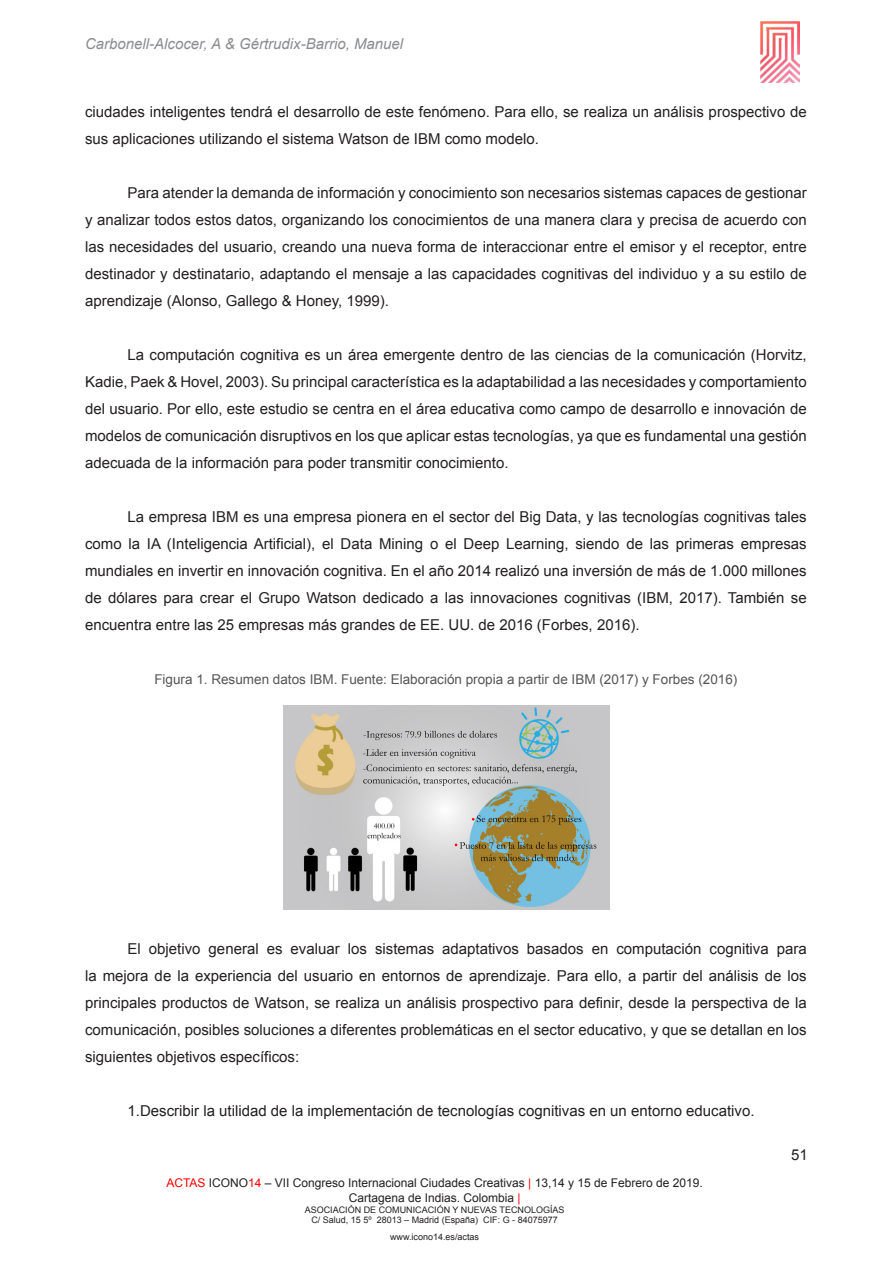
<style>
.page{position:relative;width:893px;height:1263px;background:#fff}
.page>*{position:absolute;margin:0;border:0;box-sizing:border-box;transform-origin:0 0}
.Párrafo_comunicacion{font:15px/27px "Arial";color:#231f20;text-align:justify}
.t1{font:italic 15px "Arial";color:#8a8c8f}
.Parrafo_pie_de_foto{font:13.5px "Arial";color:#555}
.t2{font:12px/14.4px "Arial";color:#231f20;text-align:center}
.t3{font:9px/10.8px "Arial";color:#231f20;text-align:center}
.s1{color:#f00}
</style>
<div class="page">
<img style="left:761px;top:21px;width:38px;height:62px">
<img style="left:284px;top:706px;width:325px;height:204px">
<p class="t1" style="left:85px;top:34px;width:320px">Carbonell-Alcocer, A &amp; Gértrudix-Barrio, Manuel</p>
<p class="Párrafo_comunicacion" style="left:85px;top:99px;width:723px">ciudades inteligentes tendrá el desarrollo de este fenómeno. Para ello, se realiza un análisis prospectivo de sus aplicaciones utilizando el sistema Watson de IBM como modelo.</p>
<p class="Párrafo_comunicacion" style="left:85px;top:180px;width:723px;text-indent:43px">Para atender la demanda de información y conocimiento son necesarios sistemas capaces de gestionar y analizar todos estos datos, organizando los conocimientos de una manera clara y precisa de acuerdo con las necesidades del usuario, creando una nueva forma de interaccionar entre el emisor y el receptor, entre destinador y destinatario, adaptando el mensaje a las capacidades cognitivas del individuo y a su estilo de aprendizaje (Alonso, Gallego &amp; Honey, 1999).</p>
<p class="Párrafo_comunicacion" style="left:85px;top:342px;width:723px;text-indent:43px">La computación cognitiva es un área emergente dentro de las ciencias de la comunicación (Horvitz, Kadie, Paek &amp; Hovel, 2003). Su principal característica es la adaptabilidad a las necesidades y comportamiento del usuario. Por ello, este estudio se centra en el área educativa como campo de desarrollo e innovación de modelos de comunicación disruptivos en los que aplicar estas tecnologías, ya que es fundamental una gestión adecuada de la información para poder transmitir conocimiento.</p>
<p class="Párrafo_comunicacion" style="left:85px;top:504px;width:723px;text-indent:43px">La empresa IBM es una empresa pionera en el sector del Big Data, y las tecnologías cognitivas tales como la IA (Inteligencia Artificial), el Data Mining o el Deep Learning, siendo de las primeras empresas mundiales en invertir en innovación cognitiva. En el año 2014 realizó una inversión de más de 1.000 millones de dólares para crear el Grupo Watson dedicado a las innovaciones cognitivas (IBM, 2017). También se encuentra entre las 25 empresas más grandes de EE. UU. de 2016 (Forbes, 2016).</p>
<p class="Parrafo_pie_de_foto" style="left:154px;top:671px;width:584px">Figura 1. Resumen datos IBM. Fuente: Elaboración propia a partir de IBM (2017) y Forbes (2016)</p>
<p class="Párrafo_comunicacion" style="left:85px;top:936px;width:723px;text-indent:43px">El objetivo general es evaluar los sistemas adaptativos basados en computación cognitiva para la mejora de la experiencia del usuario en entornos de aprendizaje. Para ello, a partir del análisis de los principales productos de Watson, se realiza un análisis prospectivo para definir, desde la perspectiva de la comunicación, posibles soluciones a diferentes problemáticas en el sector educativo, y que se detallan en los siguientes objetivos específicos:</p>
<p class="Párrafo_comunicacion" style="left:128px;top:1098px;width:628px">1.Describir la utilidad de la implementación de tecnologías cognitivas en un entorno educativo.</p>
<p class="t2" style="left:166px;top:1176px;width:538px"><span class="s1">ACTAS</span> ICONO<span class="s1">14</span> – VII Congreso Internacional Ciudades Creativas <span class="s1">|</span> 13,14 y 15 de Febrero de 2019.<br>Cartagena de Indias. Colombia <span class="s1">|</span></p>
<p class="t3" style="left:305px;top:1204px;width:261px">ASOCIACIÓN DE COMUNICACIÓN Y NUEVAS TECNOLOGÍAS<br>C/ Salud, 15 5º 28013 – Madrid (España) CIF: G - 84075977</p>
<p class="t3" style="left:390px;top:1231px;width:91px">www.icono14.es/actas</p>
<p class="Párrafo_comunicacion" style="left:791px;top:1141px;width:18px">51</p>
</div>
